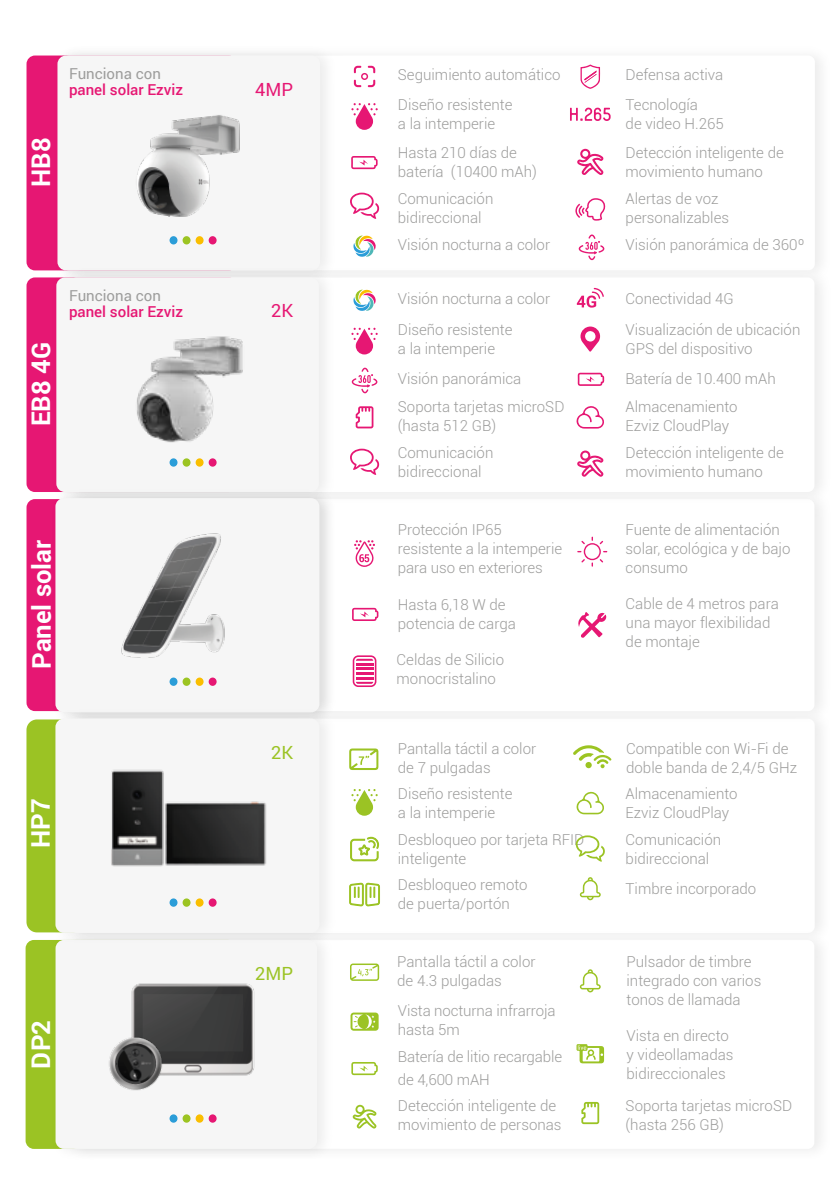
<style>
.page{position:relative;width:840px;height:1191px;background:#fff}
.page>*{position:absolute;margin:0;border:0;box-sizing:border-box;transform-origin:0 0}
.t1{font:700 25.6px "Roboto";color:#fff}
.t2{font:18.2px "Roboto";color:#9bc324}
.t3{font:18.2px "Roboto";color:#e61773}
.t4{font:300 15px/19px "Roboto";color:#9d9d9c}
.t5{font:500 15px "Roboto";color:#e61773}
.t6{font:15px "Roboto";color:#9d9d9c}
</style>
<div class="page">
<div style="left:26px;top:719px;width:322px;height:213px;background:#9bc324;border-radius:10px"></div>
<div style="left:70px;top:718px;width:744px;height:215px;background:#fff;border-radius:7px"></div>
<div style="left:26px;top:499px;width:211px;height:212px;background:#e61773;border-radius:8px"></div>
<div style="left:70px;top:499px;width:744px;height:212px;background:#fff;border-radius:7px"></div>
<div style="left:26px;top:56px;width:211px;height:214px;background:#e61773;border-radius:8px"></div>
<div style="left:26px;top:277px;width:211px;height:215px;background:#e61773;border-radius:8px"></div>
<img style="left:46px;top:48px;width:296px;height:212px">
<div style="left:57px;top:56px;width:263px;height:214px;background:#f6f6f6;border-radius:8px"></div>
<div style="left:70px;top:277px;width:744px;height:215px;background:#fff;border-radius:7px"></div>
<div style="left:26px;top:940px;width:210px;height:208px;background:#9bc324;border-radius:8px"></div>
<div style="left:70px;top:940px;width:743px;height:208px;background:#fff;border-radius:7px"></div>
<img style="left:44px;top:950px;width:295px;height:204px">
<div style="left:55px;top:940px;width:262px;height:208px;background:#f6f6f6;border-radius:8px"></div>
<img style="left:45px;top:260px;width:296px;height:221px">
<div style="left:56px;top:277px;width:263px;height:215px;background:#f6f6f6;border-radius:8px"></div>
<img style="left:44px;top:481px;width:298px;height:220px">
<div style="left:55px;top:498px;width:264px;height:214px;background:#f6f6f6;border-radius:8px"></div>
<img style="left:44px;top:701px;width:298px;height:249px">
<div style="left:55px;top:718px;width:264px;height:215px;background:#f6f6f6;border-radius:8px"></div>
<svg style="left:577px;top:536px;width:30px;height:30px"></svg>
<svg style="left:352px;top:655px;width:24px;height:32px"></svg>
<hr style="left:356px;top:672px;width:17px;height:3px;background:#e61773">
<svg style="left:570px;top:108px;width:40px;height:13px"></svg>
<svg style="left:351px;top:103px;width:26px;height:27px"></svg>
<svg style="left:352px;top:1104px;width:24px;height:24px"></svg>
<svg style="left:350px;top:1012px;width:28px;height:18px"></svg>
<svg style="left:581px;top:1102px;width:18px;height:22px"></svg>
<svg style="left:576px;top:1044px;width:27px;height:19px"></svg>
<svg style="left:350px;top:963px;width:29px;height:17px"></svg>
<svg style="left:350px;top:193px;width:29px;height:26px"></svg>
<svg style="left:350px;top:449px;width:29px;height:26px"></svg>
<svg style="left:578px;top:234px;width:26px;height:26px"></svg>
<svg style="left:577px;top:149px;width:26px;height:26px"></svg>
<svg style="left:577px;top:450px;width:26px;height:27px"></svg>
<svg style="left:580px;top:65px;width:19px;height:24px"></svg>
<svg style="left:351px;top:367px;width:26px;height:26px"></svg>
<svg style="left:355px;top:406px;width:18px;height:22px"></svg>
<svg style="left:354px;top:540px;width:21px;height:27px"></svg>
<svg style="left:576px;top:406px;width:28px;height:22px"></svg>
<svg style="left:350px;top:836px;width:29px;height:25px"></svg>
<svg style="left:579px;top:969px;width:21px;height:23px"></svg>
<svg style="left:353px;top:235px;width:23px;height:22px"></svg>
<svg style="left:353px;top:289px;width:23px;height:22px"></svg>
<svg style="left:575px;top:198px;width:30px;height:23px"></svg>
<svg style="left:353px;top:66px;width:22px;height:21px"></svg>
<svg style="left:578px;top:612px;width:28px;height:26px"></svg>
<svg style="left:351px;top:156px;width:26px;height:13px"></svg>
<svg style="left:351px;top:1062px;width:26px;height:13px"></svg>
<div style="left:169px;top:677px;width:8px;height:9px;background:#2b9dd8;border-radius:50%"></div>
<div style="left:182px;top:677px;width:8px;height:9px;background:#9cc422;border-radius:50%"></div>
<div style="left:195px;top:677px;width:8px;height:9px;background:#fabe00;border-radius:50%"></div>
<div style="left:208px;top:677px;width:8px;height:9px;background:#e61773;border-radius:50%"></div>
<div style="left:169px;top:898px;width:8px;height:8px;background:#2b9dd8;border-radius:50%"></div>
<div style="left:182px;top:898px;width:8px;height:8px;background:#9cc422;border-radius:50%"></div>
<div style="left:195px;top:898px;width:8px;height:8px;background:#fabe00;border-radius:50%"></div>
<div style="left:208px;top:898px;width:8px;height:8px;background:#e61773;border-radius:50%"></div>
<div style="left:169px;top:1114px;width:8px;height:8px;background:#2b9dd8;border-radius:50%"></div>
<div style="left:182px;top:1114px;width:8px;height:8px;background:#9cc422;border-radius:50%"></div>
<div style="left:195px;top:1114px;width:8px;height:8px;background:#fabe00;border-radius:50%"></div>
<div style="left:208px;top:1114px;width:8px;height:8px;background:#e61773;border-radius:50%"></div>
<img style="left:71px;top:54px;width:205px;height:191px">
<svg style="left:351px;top:328px;width:26px;height:26px"></svg>
<img style="left:137px;top:336px;width:106px;height:131px">
<img style="left:131px;top:983px;width:124px;height:93px">
<img style="left:109px;top:1034px;width:57px;height:57px">
<img style="left:121px;top:533px;width:104px;height:125px">
<svg style="left:580px;top:326px;width:19px;height:26px"></svg>
<svg style="left:576px;top:288px;width:27px;height:19px"></svg>
<svg style="left:351px;top:789px;width:26px;height:26px"></svg>
<img style="left:111px;top:769px;width:156px;height:98px">
<svg style="left:349px;top:748px;width:29px;height:22px"></svg>
<svg style="left:576px;top:791px;width:28px;height:23px"></svg>
<svg style="left:575px;top:835px;width:29px;height:26px"></svg>
<svg style="left:579px;top:877px;width:21px;height:23px"></svg>
<svg style="left:349px;top:882px;width:31px;height:24px"></svg>
<svg style="left:573px;top:745px;width:38px;height:23px"></svg>
<svg style="left:577px;top:373px;width:27px;height:13px"></svg>
<svg style="left:352px;top:608px;width:26px;height:13px"></svg>
<h1 class="t1" style="left:23px;top:187px;width:51px;rotate:-90deg">HB8</h1>
<p class="t6" style="left:69px;top:64px;width:93px">Funciona con</p>
<p class="t5" style="left:69px;top:80px;width:115px">panel solar Ezviz</p>
<h1 class="t1" style="left:23px;top:426px;width:86px;rotate:-90deg">EB8 4G</h1>
<p class="t6" style="left:69px;top:285px;width:93px">Funciona con</p>
<p class="t5" style="left:69px;top:301px;width:115px">panel solar Ezviz</p>
<h1 class="t1" style="left:24px;top:669px;width:130px;rotate:-90deg">Panel solar</h1>
<h1 class="t1" style="left:23px;top:848px;width:51px;rotate:-90deg">HP7</h1>
<h1 class="t1" style="left:23px;top:1068px;width:50px;rotate:-90deg">DP2</h1>
<p class="t3" style="left:255px;top:76px;width:39px">4MP</p>
<p class="t3" style="left:271px;top:298px;width:23px">2K</p>
<p class="t2" style="left:271px;top:740px;width:23px">2K</p>
<p class="t2" style="left:255px;top:961px;width:39px">2MP</p>
<p class="t4" style="left:397px;top:65px;width:164px">Seguimiento automático</p>
<p class="t4" style="left:625px;top:65px;width:99px">Defensa activa</p>
<p class="t4" style="left:397px;top:95px;width:116px">Diseño resistente a la intemperie</p>
<p class="t4" style="left:397px;top:143px;width:140px">Hasta 210 días de batería (10400 mAh)</p>
<p class="t4" style="left:625px;top:95px;width:100px">Tecnología<br>de video H.265</p>
<p class="t4" style="left:625px;top:143px;width:160px">Detección inteligente de movimiento humano</p>
<p class="t4" style="left:397px;top:188px;width:97px">Comunicación bidireccional</p>
<p class="t4" style="left:625px;top:188px;width:105px">Alertas de voz personalizables</p>
<p class="t4" style="left:397px;top:235px;width:154px">Visión nocturna a color</p>
<p class="t4" style="left:625px;top:235px;width:180px">Visión panorámica de 360º</p>
<p class="t4" style="left:397px;top:288px;width:154px">Visión nocturna a color</p>
<p class="t4" style="left:625px;top:288px;width:110px">Conectividad 4G</p>
<p class="t4" style="left:397px;top:319px;width:116px">Diseño resistente a la intemperie</p>
<p class="t4" style="left:625px;top:319px;width:176px">Visualización de ubicación<br>GPS del dispositivo</p>
<p class="t4" style="left:397px;top:369px;width:125px">Visión panorámica</p>
<p class="t4" style="left:625px;top:369px;width:152px">Batería de 10.400 mAh</p>
<p class="t4" style="left:397px;top:396px;width:168px">Soporta tarjetas microSD (hasta 512 GB)</p>
<p class="t4" style="left:625px;top:396px;width:113px">Almacenamiento<br>Ezviz CloudPlay</p>
<p class="t4" style="left:397px;top:442px;width:97px">Comunicación bidireccional</p>
<p class="t4" style="left:397px;top:520px;width:166px">Protección IP65 resistente a la intemperie para uso en exteriores</p>
<p class="t4" style="left:397px;top:594px;width:119px">Hasta 6,18 W de potencia de carga</p>
<p class="t4" style="left:396px;top:649px;width:109px">Celdas de Silicio monocristalino</p>
<p class="t4" style="left:397px;top:738px;width:140px">Pantalla táctil a color de 7 pulgadas</p>
<p class="t4" style="left:397px;top:783px;width:116px">Diseño resistente a la intemperie</p>
<p class="t4" style="left:397px;top:829px;width:188px">Desbloqueo por tarjeta RFID inteligente</p>
<p class="t4" style="left:397px;top:874px;width:131px">Desbloqueo remoto de puerta/portón</p>
<p class="t4" style="left:397px;top:951px;width:140px">Pantalla táctil a color de 4.3 pulgadas</p>
<p class="t4" style="left:397px;top:1000px;width:159px">Vista nocturna infrarroja hasta 5m</p>
<p class="t4" style="left:397px;top:1045px;width:166px;line-height:22.6px">Batería de litio recargable de 4,600 mAH</p>
<p class="t4" style="left:397px;top:1095px;width:165px">Detección inteligente de movimiento de personas</p>
<p class="t4" style="left:625px;top:442px;width:160px">Detección inteligente de movimiento humano</p>
<p class="t4" style="left:625px;top:520px;width:166px">Fuente de alimentación solar, ecológica y de bajo consumo</p>
<p class="t4" style="left:625px;top:594px;width:155px">Cable de 4 metros para una mayor flexibilidad de montaje</p>
<p class="t4" style="left:625px;top:738px;width:172px">Compatible con Wi-Fi de doble banda de 2,4/5 GHz</p>
<p class="t4" style="left:625px;top:783px;width:113px">Almacenamiento<br>Ezviz CloudPlay</p>
<p class="t4" style="left:625px;top:829px;width:97px">Comunicación bidireccional</p>
<p class="t4" style="left:625px;top:878px;width:132px">Timbre incorporado</p>
<p class="t4" style="left:626px;top:951px;width:136px">Pulsador de timbre integrado con varios tonos de llamada</p>
<p class="t4" style="left:626px;top:1025px;width:108px">Vista en directo y videollamadas bidireccionales</p>
<p class="t4" style="left:625px;top:1095px;width:168px">Soporta tarjetas microSD (hasta 256 GB)</p>
</div>
